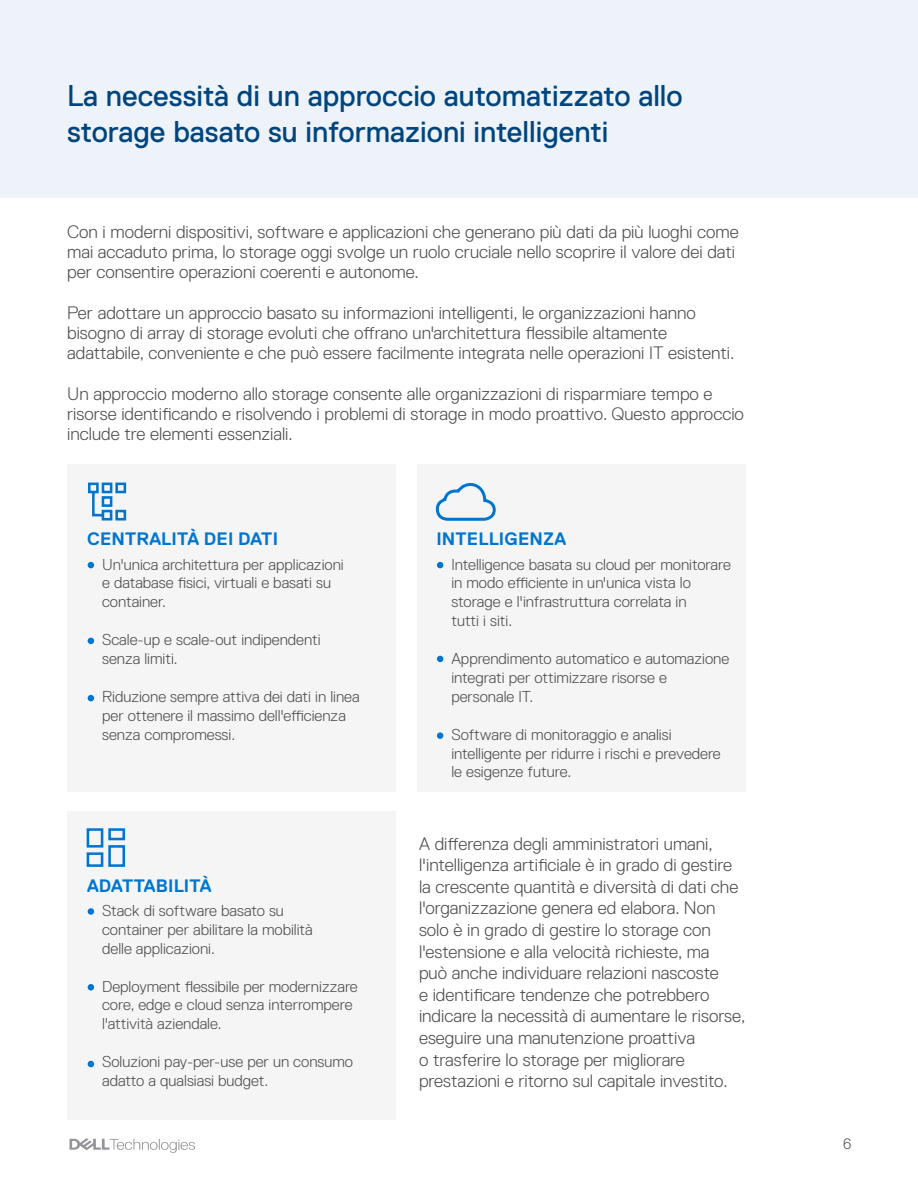
<style>
.page{position:relative;width:918px;height:1188px;background:#fff}
.page>*{position:absolute;margin:0;border:0;box-sizing:border-box;transform-origin:0 0}
.t1{font:30px/36px "Dell Replica";color:#00457d}
.t2{font:300 18px/21.6px "Dell Replica";color:#4d4d4f}
.t3{font:700 18px "Dell Replica";letter-spacing:.01em;color:#0075cf}
.t4{font:300 15.75px/18.9px "Dell Replica";color:#4d4d4f}
.t5{font:300 15px "Dell Replica";color:#4d4d4f}
</style>
<div class="page">
<svg style="left:70px;top:1138px;width:125px;height:15px"></svg>
<div style="left:68px;top:464px;width:328px;height:328px;background:#f5f5f6"></div>
<div style="left:0;top:0;width:918px;height:197px;background:#eef2f9"></div>
<svg style="left:88px;top:562px;width:6px;height:6px"></svg>
<svg style="left:88px;top:638px;width:6px;height:6px"></svg>
<svg style="left:88px;top:695px;width:6px;height:6px"></svg>
<div style="left:417px;top:464px;width:329px;height:328px;background:#f5f5f6"></div>
<svg style="left:437px;top:562px;width:6px;height:6px"></svg>
<svg style="left:437px;top:656px;width:6px;height:6px"></svg>
<div style="left:437px;top:732px;width:6px;height:7px;background:#0075cf;border-radius:50%"></div>
<div style="left:68px;top:811px;width:328px;height:309px;background:#f5f5f6"></div>
<div style="left:88px;top:908px;width:6px;height:7px;background:#0075cf;border-radius:50%"></div>
<div style="left:88px;top:984px;width:6px;height:7px;background:#0075cf;border-radius:50%"></div>
<svg style="left:88px;top:1061px;width:6px;height:6px"></svg>
<svg style="left:88px;top:482px;width:39px;height:39px"></svg>
<svg style="left:435px;top:483px;width:61px;height:38px"></svg>
<svg style="left:86px;top:828px;width:40px;height:39px"></svg>
<p class="t1" style="left:67px;top:78px;width:617px">La necessità di un approccio automatizzato allo storage basato su informazioni intelligenti</p>
<p class="t2" style="left:67px;top:221px;width:673px;line-height:20.2px">Con i moderni dispositivi, software e applicazioni che generano più dati da più luoghi come mai accaduto prima, lo storage oggi svolge un ruolo cruciale nello scoprire il valore dei dati per consentire operazioni coerenti e autonome.</p>
<p class="t2" style="left:67px;top:302px;width:669px;line-height:20.2px">Per adottare un approccio basato su informazioni intelligenti, le organizzazioni hanno bisogno di array di storage evoluti che offrano un'architettura flessibile altamente adattabile, conveniente e che può essere facilmente integrata nelle operazioni IT esistenti.</p>
<p class="t2" style="left:67px;top:383px;width:678px;line-height:20.2px">Un approccio moderno allo storage consente alle organizzazioni di risparmiare tempo e risorse identificando e risolvendo i problemi di storage in modo proattivo. Questo approccio include tre elementi essenziali.</p>
<p class="t3" style="left:87px;top:529px;width:192px">CENTRALITÀ DEI DATI</p>
<p class="t4" style="left:102px;top:555px;width:243px">Un'unica architettura per applicazioni e database fisici, virtuali e basati su container.</p>
<p class="t4" style="left:102px;top:630px;width:220px">Scale-up e scale-out indipendenti senza limiti.</p>
<p class="t4" style="left:102px;top:687px;width:259px">Riduzione sempre attiva dei dati in linea per ottenere il massimo dell'efficienza senza compromessi.</p>
<p class="t3" style="left:87px;top:876px;width:126px">ADATTABILITÀ</p>
<p class="t4" style="left:102px;top:901px;width:212px">Stack di software basato su container per abilitare la mobilità delle applicazioni.</p>
<p class="t4" style="left:102px;top:977px;width:257px">Deployment flessibile per modernizzare core, edge e cloud senza interrompere l'attività aziendale.</p>
<p class="t4" style="left:102px;top:1052px;width:253px">Soluzioni pay-per-use per un consumo adatto a qualsiasi budget.</p>
<p class="t3" style="left:436px;top:529px;width:131px">INTELLIGENZA</p>
<p class="t4" style="left:451px;top:555px;width:281px">Intelligence basata su cloud per monitorare in modo efficiente in un'unica vista lo storage e l'infrastruttura correlata in<br>tutti i siti.</p>
<p class="t4" style="left:451px;top:649px;width:279px">Apprendimento automatico e automazione integrati per ottimizzare risorse e personale IT.</p>
<p class="t4" style="left:451px;top:725px;width:271px">Software di monitoraggio e analisi intelligente per ridurre i rischi e prevedere le esigenze future.</p>
<p class="t2" style="left:419px;top:833px;width:328px">A differenza degli amministratori umani, l'intelligenza artificiale è in grado di gestire la crescente quantità e diversità di dati che l'organizzazione genera ed elabora. Non solo è in grado di gestire lo storage con l'estensione e alla velocità richieste, ma<br>può anche individuare relazioni nascoste<br>e identificare tendenze che potrebbero indicare la necessità di aumentare le risorse, eseguire una manutenzione proattiva<br>o trasferire lo storage per migliorare prestazioni e ritorno sul capitale investito.</p>
<p class="t5" style="left:843px;top:1135px;width:10px">6</p>
</div>
